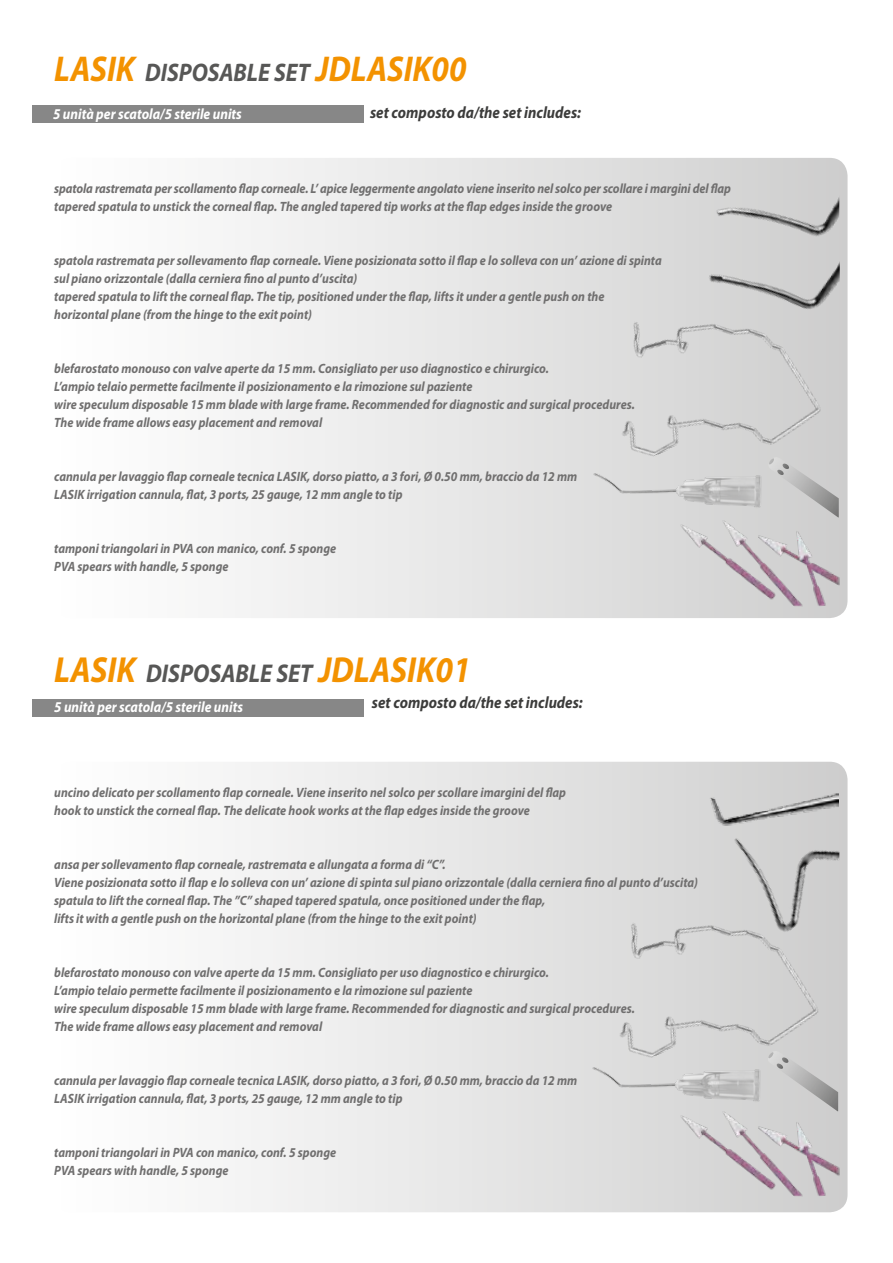
<style>
.page{position:relative;width:893px;height:1263px;background:#fff}
.page>*{position:absolute;margin:0;border:0;box-sizing:border-box;transform-origin:0 0}
.t1{font:italic 700 36.3px "Myriad Pro";color:#f39200;scale:.9 1}
.t2{font:italic 700 36px "Myriad Pro";color:#f39200;scale:.9 1}
.t3{font:italic 700 16.5px "Myriad Pro";color:#3c3c3b;scale:.9 1}
.t4{font:italic 700 15px "Myriad Pro";color:#fff;scale:.9 1}
.t5{font:italic 700 13.5px/18px "Myriad Pro";color:#706f6f;scale:.9 1}
.s1{font-size:25.5px;color:#575756}
.s2{font-size:25.8px;color:#575756}
</style>
<div class="page">
<div style="left:54px;top:762px;width:793px;height:450px;background:linear-gradient(to right,#fff,#cfcece);border-radius:18px"></div>
<div style="left:54px;top:158px;width:793px;height:460px;background:linear-gradient(to right,#fff,#cfcece);border-radius:18px"></div>
<div style="left:32px;top:105px;width:332px;height:17px;background:#878787"></div>
<div style="left:32px;top:699px;width:332px;height:17px;background:#878787"></div>
<img style="left:677px;top:519px;width:169px;height:89px">
<img style="left:766px;top:508px;width:73px;height:9px">
<img style="left:588px;top:508px;width:175px;height:2px">
<img style="left:697px;top:165px;width:142px;height:84px">
<img style="left:704px;top:224px;width:136px;height:31px">
<img style="left:703px;top:761px;width:136px;height:71px">
<img style="left:730px;top:815px;width:109px;height:41px">
<img style="left:568px;top:255px;width:280px;height:253px">
<img style="left:677px;top:1110px;width:168px;height:89px">
<img style="left:765px;top:1109px;width:73px;height:2px">
<img style="left:565px;top:856px;width:283px;height:253px">
<h2 class="t2" style="left:54px;top:45px;width:460px">LASIK <span class="s1">DISPOSABLE SET</span> JDLASIK00</h2>
<p class="t3" style="left:370px;top:101px;width:236px">set composto da/the set includes:</p>
<p class="t4" style="left:53px;top:104px;width:211px">5 unità per scatola/5 sterile units</p>
<p class="t5" style="left:54px;top:179px;width:753px">spatola rastremata per scollamento flap corneale. L’ apice leggermente angolato viene inserito nel solco per scollare i margini del flap tapered spatula to unstick the corneal flap. The angled tapered tip works at the flap edges inside the groove</p>
<p class="t5" style="left:54px;top:251px;width:677px">spatola rastremata per sollevamento flap corneale. Viene posizionata sotto il flap e lo solleva con un’ azione di spinta sul piano orizzontale (dalla cerniera fino al punto d’uscita)<br>tapered spatula to lift the corneal flap. The tip, positioned under the flap, lifts it under a gentle push on the horizontal plane (from the hinge to the exit point)</p>
<p class="t5" style="left:54px;top:359px;width:647px">blefarostato monouso con valve aperte da 15 mm. Consigliato per uso diagnostico e chirurgico.<br>L’ampio telaio permette facilmente il posizionamento e la rimozione sul paziente<br>wire speculum disposable 15 mm blade with large frame. Recommended for diagnostic and surgical procedures.<br>The wide frame allows easy placement and removal</p>
<p class="t5" style="left:54px;top:467px;width:583px">cannula per lavaggio flap corneale tecnica LASIK, dorso piatto, a 3 fori, Ø 0.50 mm, braccio da 12 mm<br>LASIK irrigation cannula, flat, 3 ports, 25 gauge, 12 mm angle to tip</p>
<p class="t5" style="left:54px;top:539px;width:315px">tamponi triangolari in PVA con manico, conf. 5 sponge<br>PVA spears with handle, 5 sponge</p>
<h1 class="t1" style="left:54px;top:646px;width:464px">LASIK <span class="s2">DISPOSABLE SET</span> JDLASIK01</h1>
<p class="t4" style="left:54px;top:698px;width:211px">5 unità per scatola/5 sterile units</p>
<p class="t3" style="left:372px;top:692px;width:236px">set composto da/the set includes:</p>
<p class="t5" style="left:54px;top:783px;width:570px">uncino delicato per scollamento flap corneale. Viene inserito nel solco per scollare imargini del flap hook to unstick the corneal flap. The delicate hook works at the flap edges inside the groove</p>
<p class="t5" style="left:54px;top:855px;width:717px">ansa per sollevamento flap corneale, rastremata e allungata a forma di “C”.<br>Viene posizionata sotto il flap e lo solleva con un’ azione di spinta sul piano orizzontale (dalla cerniera fino al punto d’uscita) spatula to lift the corneal flap. The ”C” shaped tapered spatula, once positioned under the flap,<br>lifts it with a gentle push on the horizontal plane (from the hinge to the exit point)</p>
<p class="t5" style="left:54px;top:963px;width:647px">blefarostato monouso con valve aperte da 15 mm. Consigliato per uso diagnostico e chirurgico.<br>L’ampio telaio permette facilmente il posizionamento e la rimozione sul paziente<br>wire speculum disposable 15 mm blade with large frame. Recommended for diagnostic and surgical procedures.<br>The wide frame allows easy placement and removal</p>
<p class="t5" style="left:54px;top:1070px;width:583px">cannula per lavaggio flap corneale tecnica LASIK, dorso piatto, a 3 fori, Ø 0.50 mm, braccio da 12 mm<br>LASIK irrigation cannula, flat, 3 ports, 25 gauge, 12 mm angle to tip</p>
<p class="t5" style="left:54px;top:1142px;width:315px">tamponi triangolari in PVA con manico, conf. 5 sponge<br>PVA spears with handle, 5 sponge</p>
</div>
